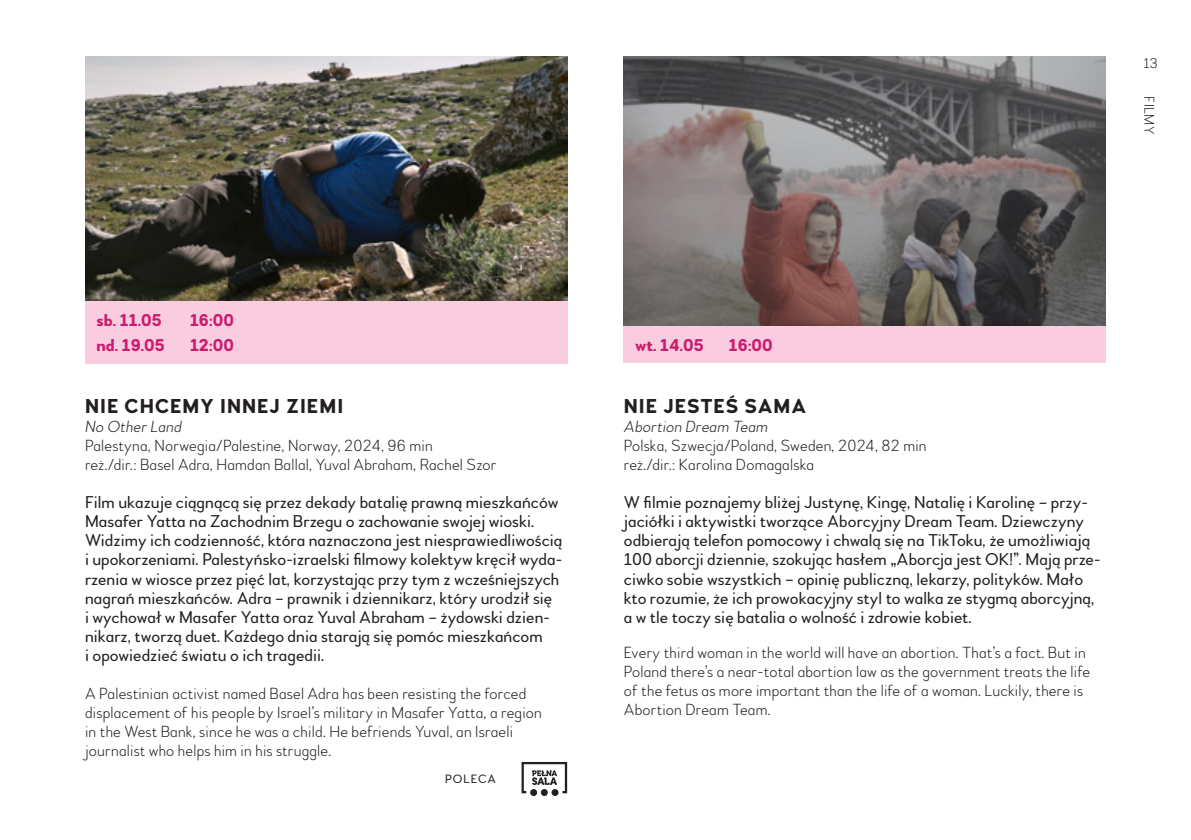
<style>
.page{position:relative;width:1191px;height:840px;background:#fff}
.page>*{position:absolute;margin:0;border:0;box-sizing:border-box;transform-origin:0 0}
.tytuł_filmu_PL{font:700 20px "Woodford Bourne";letter-spacing:.05em;color:#231f20}
.opis_filmu_PL{font:17px/19px "Woodford Bourne";letter-spacing:.005em;color:#231f20}
.lista_konkursow_tytul_PL{font:700 17px "Woodford Bourne";color:#cb1b6f}
.opis_filmu_EN{font:100 16px/19px "Woodford Bourne";letter-spacing:.015em;color:#231f20}
.creditsy{font:100 16px "Woodford Bourne";letter-spacing:.015em;color:#231f20}
.creditsy-2{font:italic 100 16px "Woodford Bourne";letter-spacing:.015em;color:#231f20}
.opis_filmu_PL-2{font:100 14px "Woodford Bourne";letter-spacing:.03em;color:#231f20}
.opis_filmu_EN-2{font:12px "Woodford Bourne";letter-spacing:.08em;color:#231f20}
</style>
<div class="page">
<img style="left:624px;top:57px;width:482px;height:269px">
<img style="left:85px;top:57px;width:482px;height:243px">
<div style="left:624px;top:326px;width:482px;height:37px;background:#f9ccdf"></div>
<div style="left:85px;top:300px;width:482px;height:63px;background:#f9ccdf"></div>
<svg style="left:521px;top:762px;width:46px;height:30px"></svg>
<svg style="left:530px;top:788px;width:7px;height:7px"></svg>
<svg style="left:541px;top:788px;width:7px;height:7px"></svg>
<svg style="left:551px;top:788px;width:7px;height:7px"></svg>
<p class="opis_filmu_PL-2" style="left:1143px;top:55px;width:16px">13</p>
<p class="opis_filmu_PL-2" style="left:1157px;top:96px;width:39px;rotate:90deg">FILMY</p>
<p class="lista_konkursow_tytul_PL" style="left:96px;top:309px;width:67px">sb. 11.05</p>
<p class="lista_konkursow_tytul_PL" style="left:190px;top:309px;width:45px">16:00</p>
<p class="lista_konkursow_tytul_PL" style="left:96px;top:335px;width:70px">nd. 19.05</p>
<p class="lista_konkursow_tytul_PL" style="left:190px;top:335px;width:45px">12:00</p>
<p class="tytuł_filmu_PL" style="left:85px;top:394px;width:260px">NIE CHCEMY INNEJ ZIEMI</p>
<p class="creditsy-2" style="left:85px;top:417px;width:98px">No Other Land</p>
<p class="creditsy" style="left:85px;top:436px;width:349px">Palestyna, Norwegia/Palestine, Norway, 2024, 96 min</p>
<p class="creditsy" style="left:85px;top:455px;width:413px">reż./dir.: Basel Adra, Hamdan Ballal, Yuval Abraham, Rachel Szor</p>
<p class="opis_filmu_PL" style="left:85px;top:493px;width:479px">Film ukazuje ciągnącą się przez dekady batalię prawną mieszkańców Masafer Yatta na Zachodnim Brzegu o zachowanie swojej wioski.<br>Widzimy ich codzienność, która naznaczona jest niesprawiedliwością i upokorzeniami. Palestyńsko-izraelski filmowy kolektyw kręcił wyda&shy;rzenia w wiosce przez pięć lat, korzystając przy tym z wcześniejszych nagrań mieszkańców. Adra – prawnik i dziennikarz, który urodził się<br>i wychował w Masafer Yatta oraz Yuval Abraham – żydowski dzien&shy;nikarz, tworzą duet. Każdego dnia starają się pomóc mieszkańcom<br>i opowiedzieć światu o ich tragedii.</p>
<p class="opis_filmu_EN" style="left:85px;top:683px;width:458px">A Palestinian activist named Basel Adra has been resisting the forced displacement of his people by Israel’s military in Masafer Yatta, a region in the West Bank, since he was a child. He befriends Yuval, an Israeli journalist who helps him in his struggle.</p>
<p class="opis_filmu_EN-2" style="left:445px;top:771px;width:52px">POLECA</p>
<p class="lista_konkursow_tytul_PL" style="left:635px;top:334px;width:70px">wt. 14.05</p>
<p class="lista_konkursow_tytul_PL" style="left:729px;top:334px;width:45px">16:00</p>
<p class="tytuł_filmu_PL" style="left:624px;top:394px;width:184px">NIE JESTEŚ SAMA</p>
<p class="creditsy-2" style="left:624px;top:417px;width:146px">Abortion Dream Team</p>
<p class="creditsy" style="left:624px;top:436px;width:304px">Polska, Szwecja/Poland, Sweden, 2024, 82 min</p>
<p class="creditsy" style="left:624px;top:455px;width:192px">reż./dir.: Karolina Domagalska</p>
<p class="opis_filmu_PL" style="left:624px;top:493px;width:478px">W filmie poznajemy bliżej Justynę, Kingę, Natalię i Karolinę – przy&shy;jaciółki i aktywistki tworzące Aborcyjny Dream Team. Dziewczyny odbierają telefon pomocowy i chwalą się na TikToku, że umożliwiają 100 aborcji dziennie, szokując hasłem „Aborcja jest OK!”. Mają prze&shy;ciwko sobie wszystkich – opinię publiczną, lekarzy, polityków. Mało kto rozumie, że ich prowokacyjny styl to walka ze stygmą aborcyjną, a w tle toczy się batalia o wolność i zdrowie kobiet.</p>
<p class="opis_filmu_EN" style="left:624px;top:642px;width:468px">Every third woman in the world will have an abortion. That’s a fact. But in Poland there’s a near-total abortion law as the government treats the life of the fetus as more important than the life of a woman. Luckily, there is Abortion Dream Team.</p>
</div>
